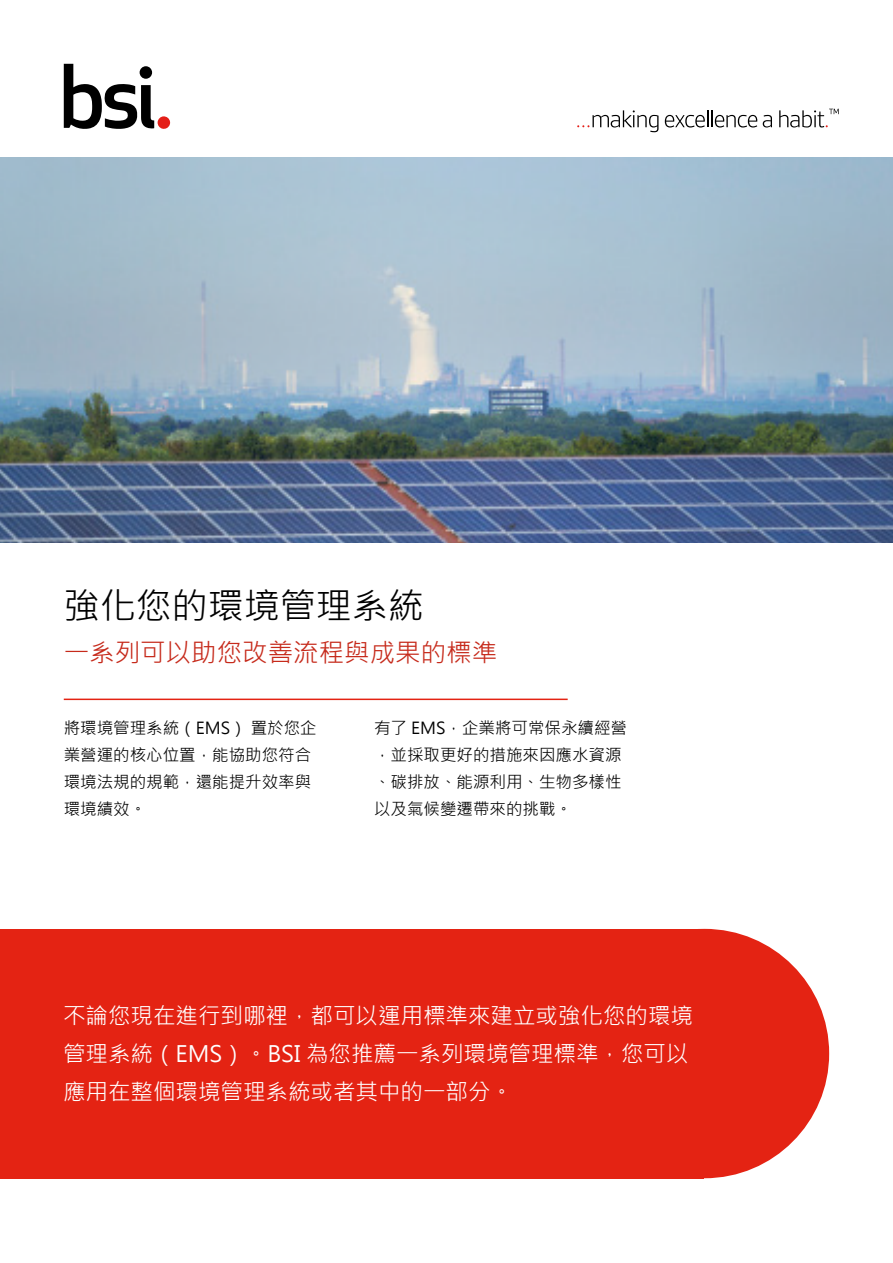
<style>
.page{position:relative;width:893px;height:1263px;background:#fff}
.page>*{position:absolute;margin:0;border:0;box-sizing:border-box;transform-origin:0 0}
.t1{font:36px "Microsoft Jheng Hei";color:#000}
.t2{font:25.5px "Microsoft Jheng Hei";color:#c62a1b}
.t3{font:22.5px/37.5px "Microsoft Jheng Hei";color:#fff}
.t4{font:16.5px/27px "Microsoft Jheng Hei";color:#000}
</style>
<div class="page">
<div style="left:580px;top:929px;width:249px;height:249px;background:#e42313;border-radius:50%"></div>
<div style="left:1px;top:929px;width:703px;height:249px;background:#e42313"></div>
<img style="left:0;top:157px;width:893px;height:385px">
<svg style="left:64px;top:64px;width:106px;height:65px"></svg>
<div style="left:140px;top:66px;width:12px;height:13px;background:#000;border-radius:50%"></div>
<svg style="left:577px;top:110px;width:81px;height:22px"></svg>
<svg style="left:665px;top:110px;width:92px;height:18px"></svg>
<svg style="left:763px;top:115px;width:9px;height:13px"></svg>
<svg style="left:779px;top:109px;width:60px;height:19px"></svg>
<hr style="left:64px;top:699px;width:504px;height:1px;background:#e42313">
<div style="left:0;top:929px;width:20px;height:249px;background:#e42313"></div>
<h1 class="t1" style="left:64px;top:583px;width:361px">強化您的環境管理系統</h1>
<h2 class="t2" style="left:64px;top:637px;width:435px">一系列可以助您改善流程與成果的標準</h2>
<p class="t4" style="left:64px;top:714px;width:254px">將環境管理系統（EMS） 置於您企業營運的核心位置，能協助您符合環境法規的規範，還能提升效率與環境績效。</p>
<p class="t4" style="left:374px;top:714px;width:254px">有了 EMS，企業將可常保永續經營，並採取更好的措施來因應水資源、碳排放、能源利用、生物多樣性以及氣候變遷帶來的挑戰。</p>
<h3 class="t3" style="left:63px;top:997px;width:632px">不論您現在進行到哪裡，都可以運用標準來建立或強化您的環境管理系統（EMS）。BSI 為您推薦一系列環境管理標準，您可以應用在整個環境管理系統或者其中的一部分。</h3>
</div>
